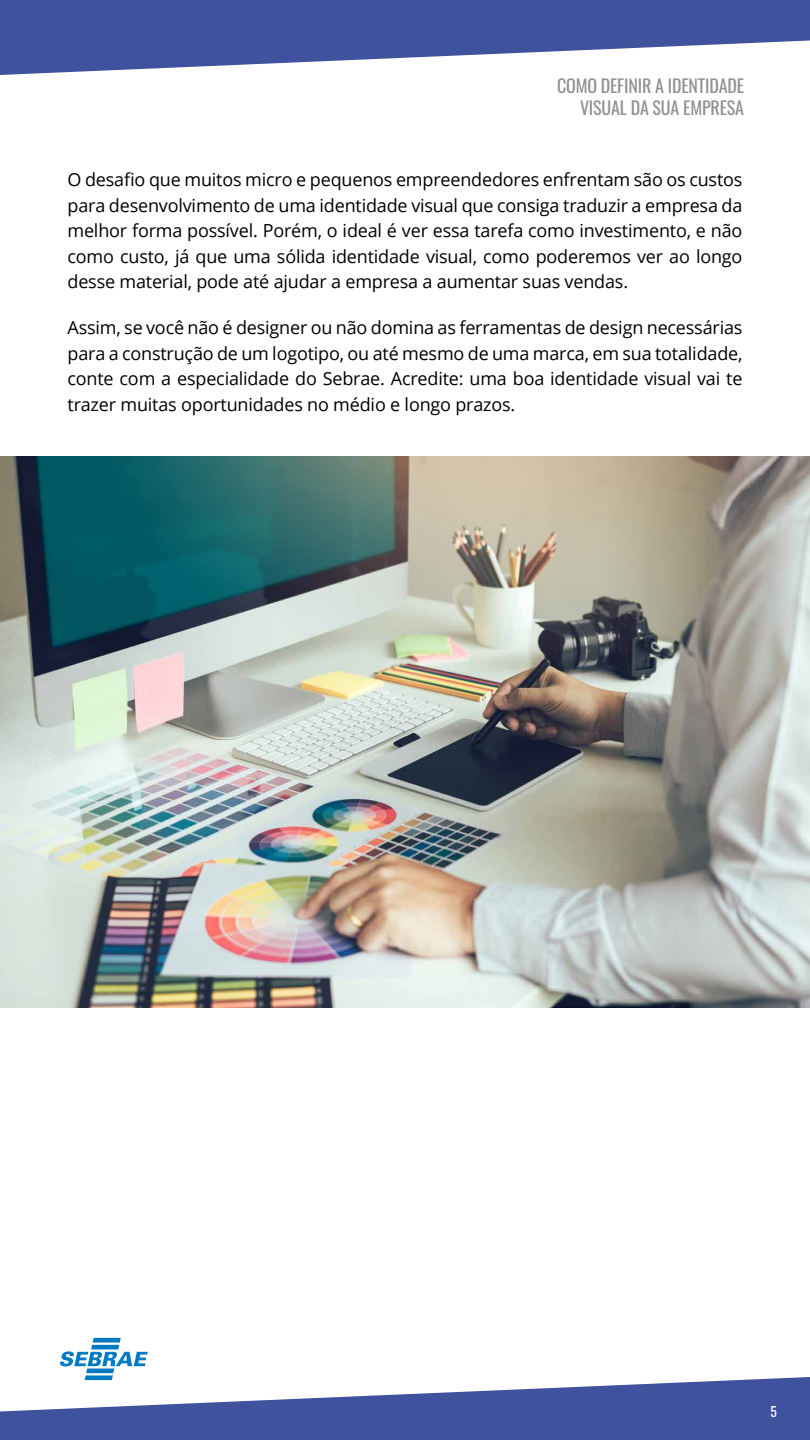
<style>
.page{position:relative;width:810px;height:1440px;background:#fff}
.page>*{position:absolute;margin:0;border:0;box-sizing:border-box;transform-origin:0 0}
.t1{font:18px/25.5px "Open Sans";letter-spacing:-.01em;color:#000;text-align:justify}
.t2{font:18px/22.5px "Oswald";letter-spacing:-.01em;color:#919191;text-align:right}
.t3{font:13.5px "Oswald";color:#fff}
</style>
<div class="page">
<img style="left:0;top:456px;width:810px;height:552px">
<svg style="left:0;top:0;width:810px;height:75px;fill:#40519e"></svg>
<svg style="left:0;top:1377px;width:810px;height:63px;fill:#40519e"></svg>
<svg style="left:60px;top:1338px;width:88px;height:42px"></svg>
<p class="t2" style="left:557px;top:72px;width:188px">COMO DEFINIR A IDENTIDADE<br>VISUAL DA SUA EMPRESA</p>
<p class="t1" style="left:68px;top:167px;width:677px">O desafio que muitos micro e pequenos empreendedores enfrentam são os custos para desenvolvimento de uma identidade visual que consiga traduzir a empresa da melhor forma possível. Porém, o ideal é ver essa tarefa como investimento, e não como custo, já que uma sólida identidade visual, como poderemos ver ao longo desse material, pode até ajudar a empresa a aumentar suas vendas.</p>
<p class="t1" style="left:68px;top:314px;width:677px">Assim, se você não é designer ou não domina as ferramentas de design necessárias para a construção de um logotipo, ou até mesmo de uma marca, em sua totalidade, conte com a especialidade do Sebrae. Acredite: uma boa identidade visual vai te trazer muitas oportunidades no médio e longo prazos.</p>
<p class="t3" style="left:770px;top:1399px;width:8px">5</p>
</div>
